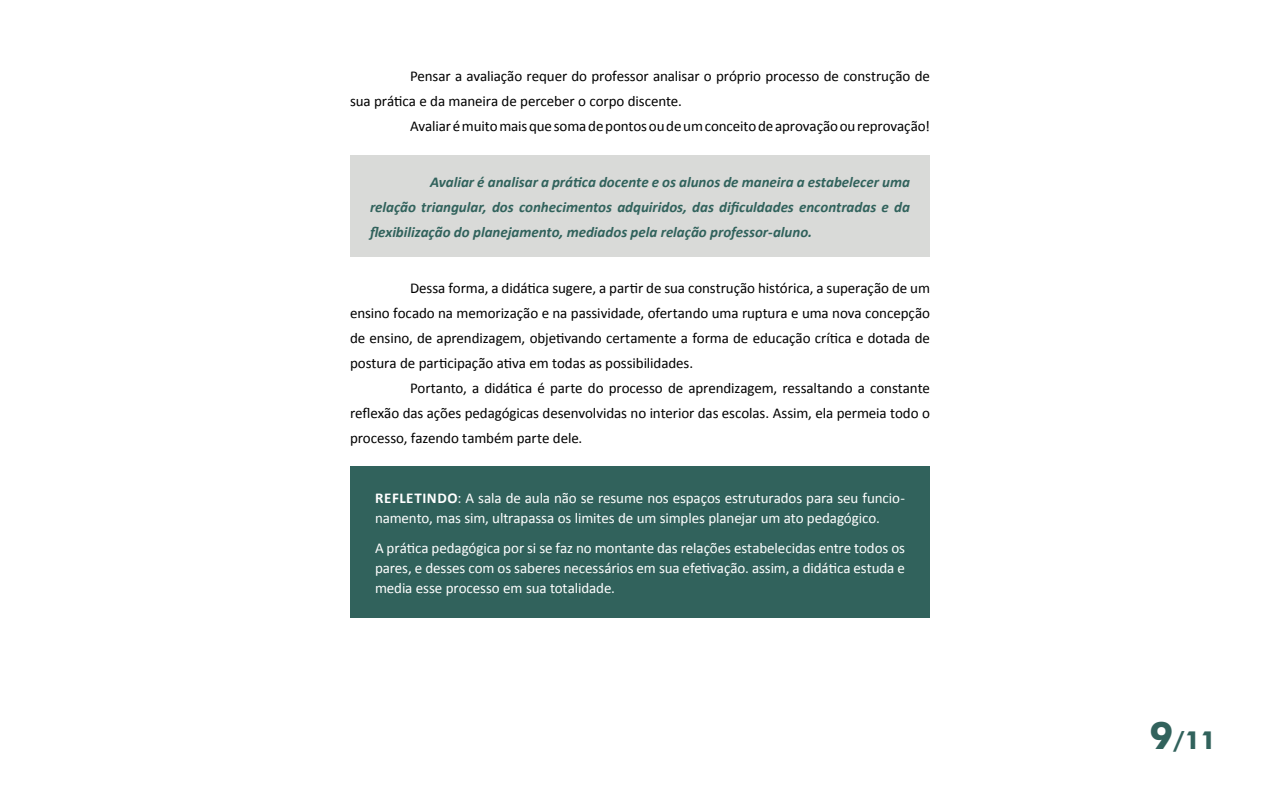
<style>
.page{position:relative;width:1280px;height:800px;background:#fff}
.page>*{position:absolute;margin:0;border:0;box-sizing:border-box;transform-origin:0 0}
.t1{font:700 25px "Futura BT";color:#31625c}
.t2{font:15px "Calibri";letter-spacing:-.005em;color:#000}
.t3{font:15px/20px "Calibri";letter-spacing:-.01em;color:#fff}
.t4{font:italic 700 15px/25px "Calibri";color:#31625c;text-align:justify}
.s1{font-weight:700}
.s2{font-size:38px}
</style>
<div class="page">
<div style="left:350px;top:155px;width:580px;height:101px;background:#d9dad8"></div>
<div style="left:350px;top:466px;width:580px;height:152px;background:#31625c"></div>
<p class="t2" style="left:410px;top:67px;width:522px">Pensar a avaliação requer do professor analisar o próprio processo de construção de</p>
<p class="t2" style="left:350px;top:92px;width:333px">sua prática e da maneira de perceber o corpo discente.</p>
<p class="t2" style="left:410px;top:117px;width:522px">Avaliar é muito mais que soma de pontos ou de um conceito de aprovação ou reprovação!</p>
<p class="t4" style="left:370px;top:169px;width:541px;text-indent:60px">Avaliar é analisar a prática docente e os alunos de maneira a estabelecer uma relação triangular, dos conhecimentos adquiridos, das dificuldades encontradas e da flexibilização do planejamento, mediados pela relação professor-aluno.</p>
<p class="t2" style="left:410px;top:278px;width:521px">Dessa forma, a didática sugere, a partir de sua construção histórica, a superação de um</p>
<p class="t2" style="left:350px;top:303px;width:581px">ensino focado na memorização e na passividade, ofertando uma ruptura e uma nova concepção</p>
<p class="t2" style="left:350px;top:328px;width:582px">de ensino, de aprendizagem, objetivando certamente a forma de educação crítica e dotada de</p>
<p class="t2" style="left:350px;top:353px;width:345px">postura de participação ativa em todas as possibilidades.</p>
<p class="t2" style="left:410px;top:378px;width:521px">Portanto, a didática é parte do processo de aprendizagem, ressaltando a constante</p>
<p class="t2" style="left:350px;top:403px;width:581px">reflexão das ações pedagógicas desenvolvidas no interior das escolas. Assim, ela permeia todo o</p>
<p class="t2" style="left:350px;top:428px;width:234px">processo, fazendo também parte dele.</p>
<p class="t3" style="left:375px;top:488px;width:531px"><span class="s1">REFLETINDO</span>: A sala de aula não se resume nos espaços estruturados para seu funcio&shy;namento, mas sim, ultrapassa os limites de um simples planejar um ato pedagógico.</p>
<p class="t3" style="left:375px;top:538px;width:532px;text-align:justify">A prática pedagógica por si se faz no montante das relações estabelecidas entre todos os pares, e desses com os saberes necessários em sua efetivação. assim, a didática estuda e media esse processo em sua totalidade.</p>
<h1 class="t1" style="left:1150px;top:725px;width:68px"><span class="s2">9</span>/11</h1>
</div>
